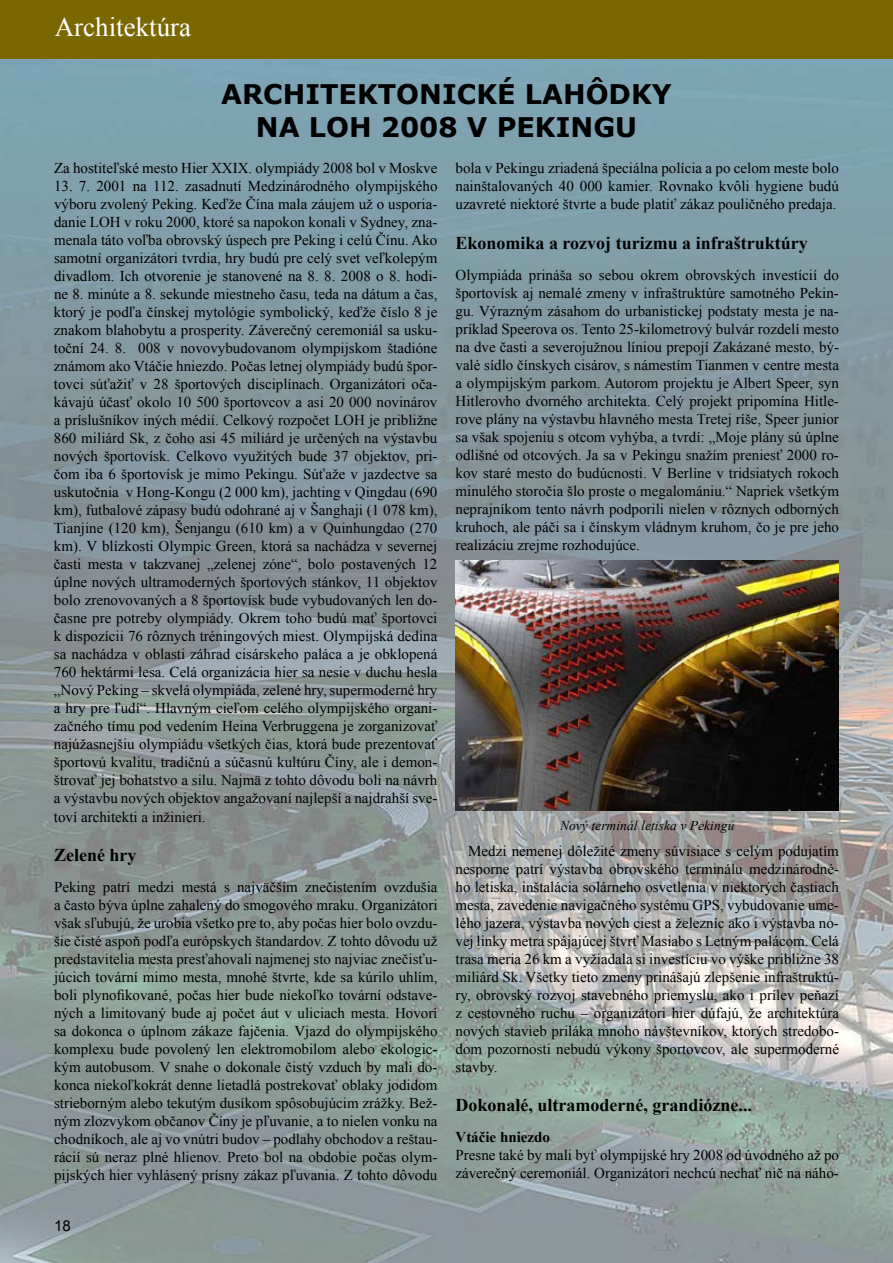
<style>
.page{position:relative;width:893px;height:1263px;background:#fff}
.page>*{position:absolute;margin:0;border:0;box-sizing:border-box;transform-origin:0 0}
.t1{font:700 27px/32.4px "Verdana";color:#000}
.t2{font:27px "Times New Roman";color:#fff}
.t3{font:700 18px "Times New Roman";color:#000}
.t4{font:15px/18px "Times New Roman";color:#000;text-align:justify}
.t5{font:700 15px "Times New Roman";color:#000}
.t6{font:15px "Arial";color:#000}
.t7{font:italic 13.5px "Times New Roman";letter-spacing:.005em;color:#000}
</style>
<div class="page">
<img style="left:0;top:58px;width:893px;height:1205px">
<img style="left:455px;top:560px;width:384px;height:250px">
<div style="left:0;top:0;width:893px;height:58px;background:#7a6700"></div>
<h1 class="t2" style="left:55px;top:9px;width:138px">Architektúra</h1>
<h1 class="t1" style="left:256px;top:78px;width:417px;text-indent:-35px">ARCHITEKTONICKÉ LAHÔDKY<br>NA LOH</h1>
<h1 class="t1" style="left:381px;top:110px;width:258px">2008 V PEKINGU</h1>
<p class="t4" style="left:54px;top:159px;width:385px">Za hostiteľské mesto Hier XXIX. olympiády 2008 bol v Moskve</p>
<p class="t4" style="left:54px;top:177px;width:385px">13. 7. 2001 na 112. zasadnutí Medzinárodného olympijského výboru zvolený Peking. Keďže Čína mala záujem už o usporia&shy;danie LOH v roku 2000, ktoré sa napokon konali v Sydney, zna&shy;menala táto voľba obrovský úspech pre Peking i celú Čínu. Ako samotní organizátori tvrdia, hry budú pre celý svet veľkolepým divadlom. Ich otvorenie je stanovené na 8. 8. 2008 o 8. hodi&shy;ne 8. minúte a 8. sekunde miestneho času, teda na dátum a čas, ktorý je podľa čínskej mytológie symbolický, keďže číslo 8 je znakom blahobytu a prosperity. Záverečný ceremoniál sa usku&shy;toční 24. 8. 008 v novovybudovanom olympijskom štadióne známom ako Vtáčie hniezdo. Počas letnej olympiády budú špor&shy;tovci súťažiť v 28 športových disciplínach. Organizátori oča&shy;kávajú účasť okolo 10 500 športovcov a asi 20 000 novinárov a príslušníkov iných médií. Celkový rozpočet LOH je približne 860 miliárd Sk, z čoho asi 45 miliárd je určených na výstavbu nových športovísk. Celkovo využitých bude 37 objektov, pri&shy;čom iba 6 športovísk je mimo Pekingu. Súťaže v jazdectve sa uskutočnia v Hong-Kongu (2 000 km), jachting v Qingdau (690 km), futbalové zápasy budú odohrané aj v Šanghaji (1 078 km), Tianjine (120 km), Šenjangu (610 km) a v Quinhungdao (270 km). V blízkosti Olympic Green, ktorá sa nachádza v severnej časti mesta v takzvanej „zelenej zóne“, bolo postavených 12 úplne nových ultramoderných športových stánkov, 11 objektov bolo zrenovovaných a 8 športovísk bude vybudovaných len do&shy;časne pre potreby olympiády. Okrem toho budú mať športovci k dispozícii 76 rôznych tréningových miest. Olympijská dedina sa nachádza v oblasti záhrad cisárskeho paláca a je obklopená 760 hektármi lesa. Celá organizácia hier sa nesie v duchu hesla „Nový Peking – skvelá olympiáda, zelené hry, supermoderné hry a hry pre ľudí“. Hlavným cieľom celého olympijského organi&shy;začného tímu pod vedením Heina Verbruggena je zorganizovať najúžasnejšiu olympiádu všetkých čias, ktorá bude prezentovať športovú kvalitu, tradičnú a súčasnú kultúru Číny, ale i demon&shy;štrovať jej bohatstvo a silu. Najmä z tohto dôvodu boli na návrh a výstavbu nových objektov angažovaní najlepší a najdrahší sve&shy;toví architekti a inžinieri.</p>
<p class="t3" style="left:54px;top:843px;width:84px">Zelené hry</p>
<p class="t4" style="left:54px;top:877px;width:385px">Peking patrí medzi mestá s najväčším znečistením ovzdušia a často býva úplne zahalený do smogového mraku. Organizátori však sľubujú, že urobia všetko pre to, aby počas hier bolo ovzdu&shy;šie čisté aspoň podľa európskych štandardov. Z tohto dôvodu už predstavitelia mesta presťahovali najmenej sto najviac znečisťu&shy;júcich tovární mimo mesta, mnohé štvrte, kde sa kúrilo uhlím, boli plynofikované, počas hier bude niekoľko tovární odstave&shy;ných a limitovaný bude aj počet áut v uliciach mesta. Hovorí sa dokonca o úplnom zákaze fajčenia. Vjazd do olympijského komplexu bude povolený len elektromobilom alebo ekologic&shy;kým autobusom. V snahe o dokonale čistý vzduch by mali do&shy;konca niekoľkokrát denne lietadlá postrekovať oblaky jodidom strieborným alebo tekutým dusíkom spôsobujúcim zrážky. Bež&shy;ným zlozvykom občanov Číny je pľuvanie, a to nielen vonku na chodníkoch, ale aj vo vnútri budov – podlahy obchodov a reštau&shy;rácií sú neraz plné hlienov. Preto bol na obdobie počas olym&shy;pijských hier vyhlásený prísny zákaz pľuvania. Z tohto dôvodu</p>
<p class="t6" style="left:54px;top:1216px;width:18px">18</p>
<p class="t4" style="left:455px;top:159px;width:385px">bola v Pekingu zriadená špeciálna polícia a po celom meste bolo nainštalovaných 40 000 kamier. Rovnako kvôli hygiene budú uzavreté niektoré štvrte a bude platiť zákaz pouličného predaja.</p>
<p class="t3" style="left:455px;top:231px;width:354px">Ekonomika a rozvoj turizmu a infraštruktúry</p>
<p class="t4" style="left:455px;top:265px;width:385px">Olympiáda prináša so sebou okrem obrovských investícií do športovísk aj nemalé zmeny v infraštruktúre samotného Pekin&shy;gu. Výrazným zásahom do urbanistickej podstaty mesta je na&shy;príklad Speerova os. Tento 25-kilometrový bulvár rozdelí mesto na dve časti a severojužnou líniou prepojí Zakázané mesto, bý&shy;valé sídlo čínskych cisárov, s námestím Tianmen v centre mesta a olympijským parkom. Autorom projektu je Albert Speer, syn Hitlerovho dvorného architekta. Celý projekt pripomína Hitle&shy;rove plány na výstavbu hlavného mesta Tretej ríše, Speer junior sa však spojeniu s otcom vyhýba, a tvrdí: „Moje plány sú úplne odlišné od otcových. Ja sa v Pekingu snažím preniesť 2000 ro&shy;kov staré mesto do budúcnosti. V Berlíne v tridsiatych rokoch minulého storočia šlo proste o megalomániu.“ Napriek všetkým neprajníkom tento návrh podporili nielen v rôznych odborných kruhoch, ale páči sa i čínskym vládnym kruhom, čo je pre jeho realizáciu zrejme rozhodujúce.</p>
<p class="t7" style="left:560px;top:816px;width:176px">Nový terminál letiska v Pekingu</p>
<p class="t4" style="left:455px;top:841px;width:385px;text-indent:13px">Medzi nemenej dôležité zmeny súvisiace s celým podujatím nesporne patrí výstavba obrovského terminálu medzinárodné&shy;ho letiska, inštalácia solárneho osvetlenia v niektorých častiach mesta, zavedenie navigačného systému GPS, vybudovanie ume&shy;lého jazera, výstavba nových ciest a železníc ako i výstavba no&shy;vej linky metra spájajúcej štvrť Masiabo s Letným palácom. Celá trasa meria 26 km a vyžiadala si investíciu vo výške približne 38 miliárd Sk. Všetky tieto zmeny prinášajú zlepšenie infraštruktú&shy;ry, obrovský rozvoj stavebného priemyslu, ako i prílev peňazí z cestovného ruchu – organizátori hier dúfajú, že architektúra nových stavieb priláka mnoho návštevníkov, ktorých stredobo&shy;dom pozornosti nebudú výkony športovcov, ale supermoderné stavby.</p>
<p class="t3" style="left:455px;top:1093px;width:298px">Dokonalé, ultramoderné, grandiózne...</p>
<p class="t5" style="left:455px;top:1127px;width:96px">Vtáčie hniezdo</p>
<p class="t4" style="left:455px;top:1146px;width:385px">Presne také by mali byť olympijské hry 2008 od úvodného až po záverečný ceremoniál. Organizátori nechcú nechať nič na náho-</p>
</div>
